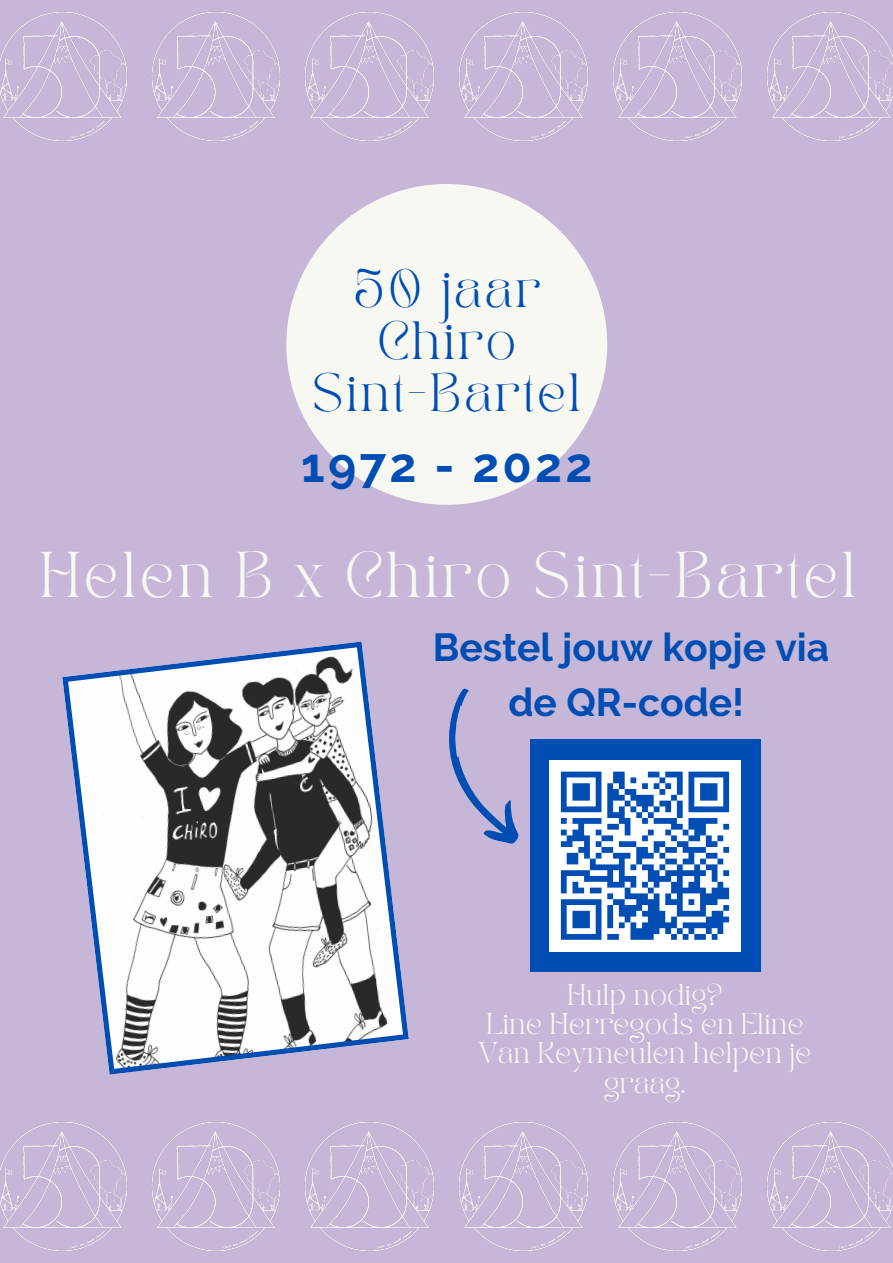
<style>
.page{position:relative;width:893px;height:1263px;background:#c6b7d8}
.page>*{position:absolute;margin:0;border:0;box-sizing:border-box;transform-origin:0 0}
.t1{font:700 47.85px "Raleway";letter-spacing:.065em;color:#004db4}
.t2{font:45.15px "TAN PEARL Regular";letter-spacing:.065em;color:#f8f8f3}
.t3{font:700 39px/54.6px "Raleway";color:#004db4;text-align:center}
.t4{font:37.58px/52.1px "TAN PEARL Regular";letter-spacing:.065em;color:#004db4;text-align:center}
.t5{font:21px/29.2px "TAN PEARL Regular";color:#f8f8f3;text-align:center}
</style>
<div class="page">
<div style="left:286px;top:184px;width:321px;height:321px;background:#f8f8f3;border-radius:50%"></div>
<img style="left:0;top:11px;width:893px;height:131px">
<img style="left:0;top:1121px;width:893px;height:131px">
<div style="left:529px;top:739px;width:231px;height:233px;background:#004db4"></div>
<div style="left:549px;top:760px;width:191px;height:191px;background:#fff"></div>
<svg style="left:560px;top:771px;width:170px;height:169px"></svg>
<svg style="left:62px;top:641px;width:347px;height:433px"></svg>
<svg style="left:449px;top:688px;width:70px;height:156px"></svg>
<h3 class="t4" style="left:312px;top:266px;width:270px">50 jaar<br>Chiro<br>Sint-Bartel</h3>
<h1 class="t1" style="left:301px;top:437px;width:293px">1972 - 2022</h1>
<h2 class="t2" style="left:39px;top:551px;width:818px">Helen B x Chiro Sint-Bartel</h2>
<h3 class="t3" style="left:433px;top:620px;width:398px">Bestel jouw kopje via de QR-code!</h3>
<p class="t5" style="left:478px;top:982px;width:335px">Hulp nodig?<br>Line Herregods en Eline<br>Van Keymeulen helpen je graag.</p>
</div>
